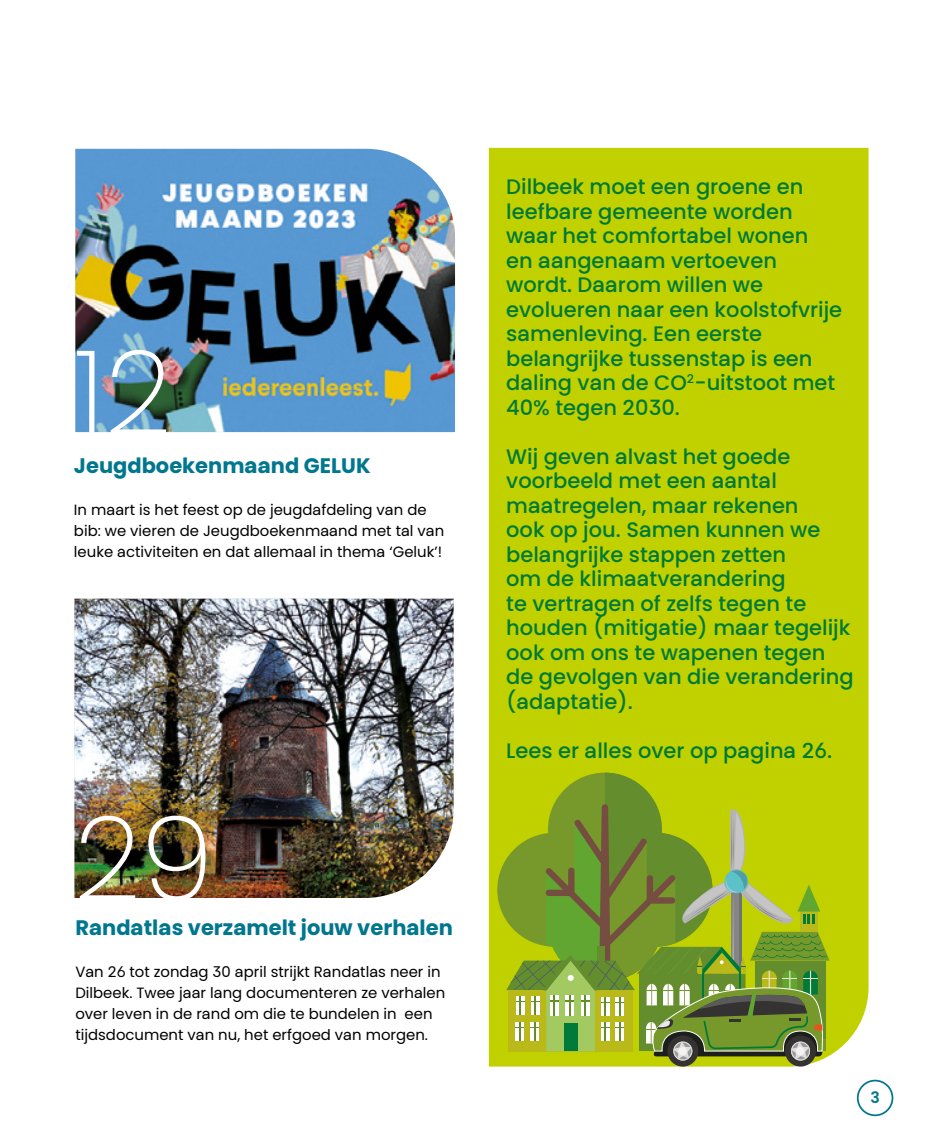
<style>
.page{position:relative;width:943px;height:1141px;background:#fff}
.page>*{position:absolute;margin:0;border:0;box-sizing:border-box;transform-origin:0 0}
.t1{font:200 117.25px "Poppins";color:#fff}
.t2{font:500 21px/24.5px "Poppins";color:#007a38}
.t3{font:700 21px "Poppins";color:#00778e}
.t4{font:600 15.75px "Poppins";color:#00778e}
.t5{font:14.88px/21px "Poppins";color:#000}
</style>
<div class="page">
<div style="left:856px;top:1080px;width:37px;height:36px;border:2px solid #00778e;border-radius:50%"></div>
<img style="left:74px;top:599px;width:379px;height:299px">
<img style="left:75px;top:149px;width:380px;height:283px">
<div style="left:489px;top:148px;width:379px;height:919px;background:#c1d100"></div>
<svg style="left:497px;top:773px;width:9px;height:208px;background:#b2c608"></svg>
<div style="left:667px;top:1036px;width:31px;height:31px;background:#343331;border-radius:50%"></div>
<div style="left:785px;top:1036px;width:31px;height:31px;background:#343331;border-radius:50%"></div>
<div style="left:791px;top:1042px;width:19px;height:19px;background:#52514f;border-radius:50%"></div>
<svg style="left:673px;top:1041px;width:19px;height:20px"></svg>
<svg style="left:791px;top:1041px;width:19px;height:20px"></svg>
<svg style="left:506px;top:773px;width:323px;height:286px;background:#8fa82c"></svg>
<h1 class="t1" style="left:74px;top:325px;width:99px">12</h1>
<p class="t3" style="left:74px;top:454px;width:298px">Jeugdboekenmaand GELUK</p>
<p class="t5" style="left:74px;top:500px;width:372px">In maart is het feest op de jeugdafdeling van de bib: we vieren de Jeugdboekenmaand met tal van leuke activiteiten en dat allemaal in thema ‘Geluk’!</p>
<h1 class="t1" style="left:74px;top:791px;width:141px">29</h1>
<p class="t3" style="left:75px;top:916px;width:379px">Randatlas verzamelt jouw verhalen</p>
<p class="t5" style="left:75px;top:962px;width:371px">Van 26 tot zondag 30 april strijkt Randatlas neer in Dilbeek. Twee jaar lang documenteren ze verhalen over leven in de rand om die te bundelen in een tijdsdocument van nu, het erfgoed van morgen.</p>
<p class="t2" style="left:506px;top:175px;width:337px">Dilbeek moet een groene en leefbare gemeente worden waar het comfortabel wonen<br>en aangenaam vertoeven wordt. Daarom willen we evolueren naar een koolstofvrije samenleving. Een eerste belangrijke tussenstap is een daling van de CO<sup>2</sup>-uitstoot met<br>40% tegen 2030.</p>
<p class="t2" style="left:506px;top:444px;width:349px">Wij geven alvast het goede voorbeeld met een aantal maatregelen, maar rekenen<br>ook op jou. Samen kunnen we belangrijke stappen zetten<br>om de klimaatverandering<br>te vertragen of zelfs tegen te houden (mitigatie) maar tegelijk ook om ons te wapenen tegen de gevolgen van die verandering (adaptatie).</p>
<p class="t2" style="left:506px;top:738px;width:327px">Lees er alles over op pagina 26.</p>
<p class="t4" style="left:870px;top:1088px;width:11px">3</p>
</div>
